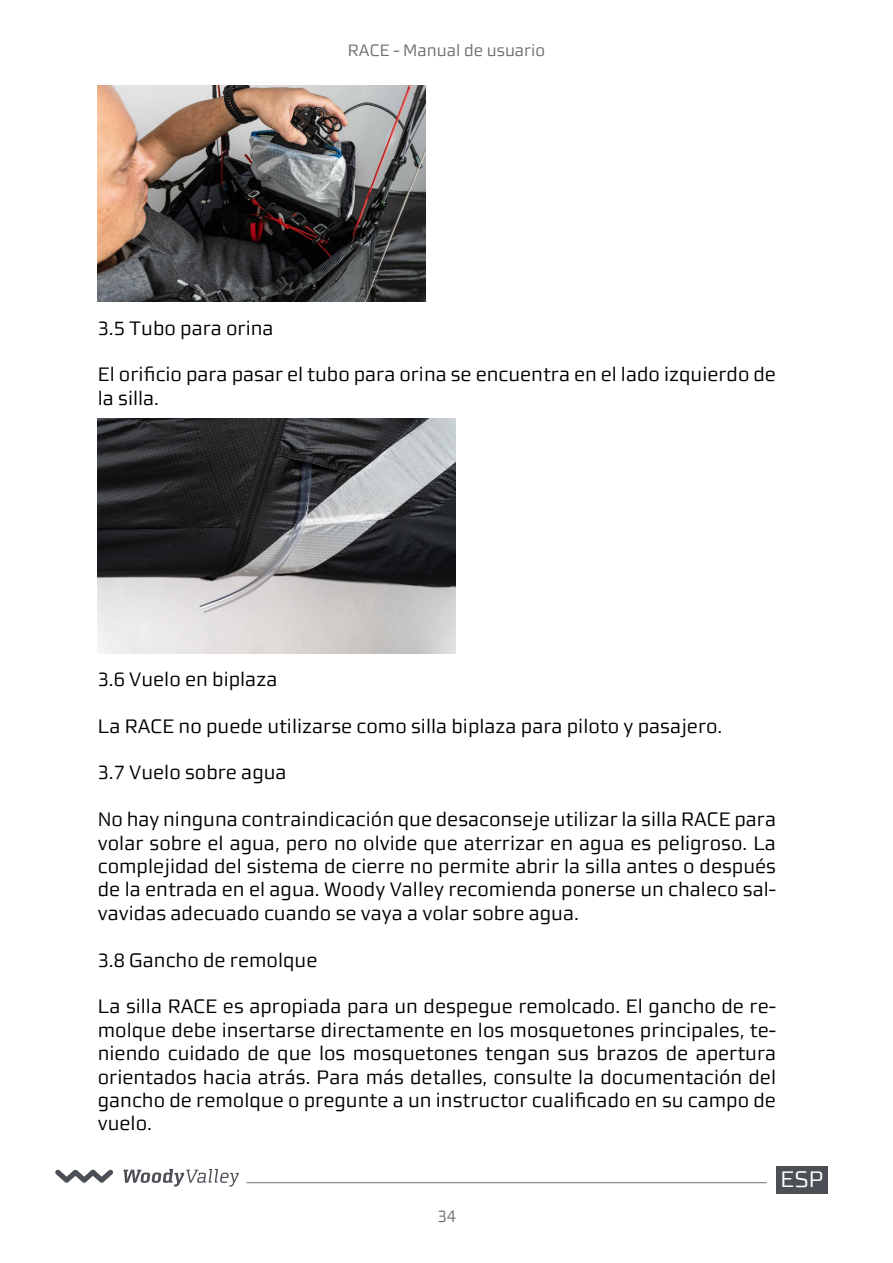
<style>
.page{position:relative;width:893px;height:1263px;background:#fff}
.page>*{position:absolute;margin:0;border:0;box-sizing:border-box;transform-origin:0 0}
.t1{font:22.5px "Morgan Sans Lining";color:#fff}
.t2{font:19.5px/23.4px "Morgan Sans Lining";color:#000;text-align:justify}
.t3{font:16.5px "Morgan Sans Lining";color:#706f6f}
</style>
<div class="page">
<hr style="left:247px;top:1182px;width:520px;height:1px;background:#706f6f">
<svg style="left:123px;top:1169px;width:116px;height:17px"></svg>
<svg style="left:55px;top:1169px;width:58px;height:14px"></svg>
<div style="left:776px;top:1166px;width:51px;height:28px;background:#4d4f57"></div>
<img style="left:98px;top:419px;width:357px;height:235px">
<img style="left:98px;top:85px;width:327px;height:217px">
<p class="t3" style="left:348px;top:41px;width:199px">RACE - Manual de usuario</p>
<p class="t2" style="left:98px;top:316px;width:177px">3.5 Tubo para orina</p>
<p class="t2" style="left:98px;top:363px;width:680px">El orificio para pasar el tubo para orina se encuentra en el lado izquierdo de la silla.</p>
<p class="t2" style="left:98px;top:667px;width:181px">3.6 Vuelo en biplaza</p>
<p class="t2" style="left:98px;top:714px;width:626px">La RACE no puede utilizarse como silla biplaza para piloto y pasajero.</p>
<p class="t2" style="left:98px;top:761px;width:190px">3.7 Vuelo sobre agua</p>
<p class="t2" style="left:98px;top:807px;width:680px">No hay ninguna contraindicación que desaconseje utilizar la silla RACE para volar sobre el agua, pero no olvide que aterrizar en agua es peligroso. La complejidad del sistema de cierre no permite abrir la silla antes o después de la entrada en el agua. Woody Valley recomienda ponerse un chaleco sal&shy;vavidas adecuado cuando se vaya a volar sobre agua.</p>
<p class="t2" style="left:98px;top:948px;width:221px">3.8 Gancho de remolque</p>
<p class="t2" style="left:98px;top:995px;width:680px">La silla RACE es apropiada para un despegue remolcado. El gancho de re&shy;molque debe insertarse directamente en los mosquetones principales, te&shy;niendo cuidado de que los mosquetones tengan sus brazos de apertura orientados hacia atrás. Para más detalles, consulte la documentación del gancho de remolque o pregunte a un instructor cualificado en su campo de vuelo.</p>
<p class="t3" style="left:437px;top:1207px;width:20px">34</p>
<p class="t1" style="left:780px;top:1166px;width:45px">ESP</p>
</div>
